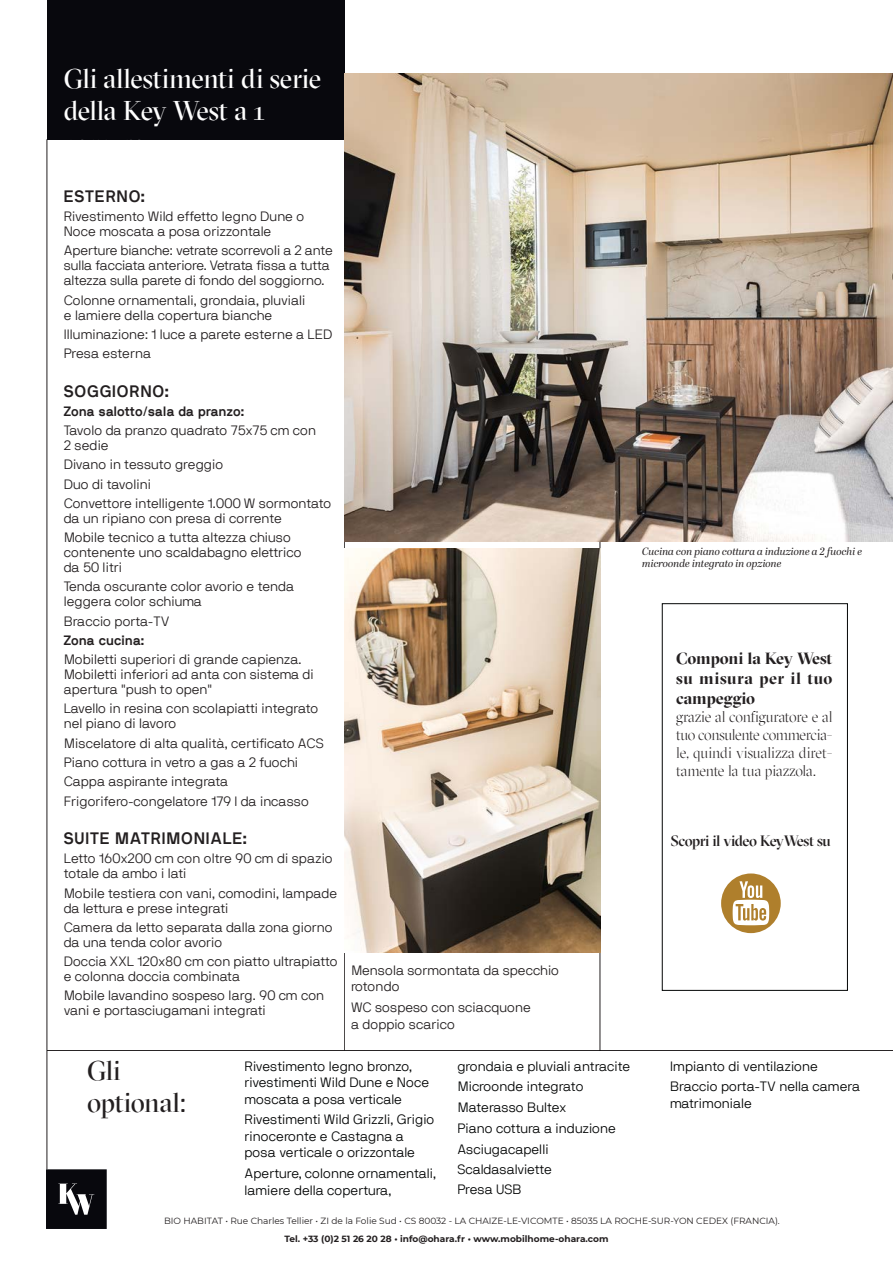
<style>
.page{position:relative;width:893px;height:1263px;background:#fff}
.page>*{position:absolute;margin:0;border:0;box-sizing:border-box;transform-origin:0 0}
.t1{font:27px/32.4px "GT Sectra Display";letter-spacing:-.01em;color:#fff}
.t2{font:27px/32.4px "GT Sectra Display";letter-spacing:-.015em;color:#231f20}
.Texte_courant{font:700 16.5px/19.8px "GT Sectra Display";color:#231f20;text-align:justify}
.t3{font:700 16.5px "NB International Pro";letter-spacing:.02em;color:#231f20}
.Texte_courant-2{font:300 15px/18px "GT Sectra Display";color:#231f20;text-align:justify}
.Texte_courant-3{font:500 15px "GT Sectra Display";letter-spacing:-.03em;color:#231f20}
.t4{font:300 13.5px/15px "NB International Pro";color:#231f20}
.t5{font:300 13.5px/16.5px "NB International Pro";color:#030505}
.t6{font:700 13.5px "NB International Pro";letter-spacing:-.005em;color:#231f20}
.t7{font:italic 10.5px/12.6px "Abril Display";color:#231f20}
.t8{font:9px "Montserrat";color:#231f20}
.t9{font:700 9px "Montserrat";color:#231f20}
</style>
<div class="page">
<div style="left:47px;top:0;width:297px;height:139px;background:#08080d"></div>
<hr style="left:47px;top:139px;width:1px;height:1030px;background:#231f20">
<hr style="left:47px;top:1050px;width:846px;height:1px;background:#231f20">
<svg style="left:721px;top:873px;width:60px;height:60px"></svg>
<svg style="left:46px;top:1169px;width:61px;height:60px;background:#27272c"></svg>
<div style="left:662px;top:603px;width:186px;height:387px;border:1px solid #030505"></div>
<hr style="left:344px;top:542px;width:1px;height:508px;background:#231f20">
<hr style="left:600px;top:540px;width:1px;height:510px;background:#231f20">
<img style="left:344px;top:74px;width:549px;height:468px">
<img style="left:345px;top:548px;width:255px;height:404px">
<p class="t1" style="left:64px;top:62px;width:259px">Gli allestimenti di serie della Key West a 1</p>
<p class="t3" style="left:64px;top:187px;width:83px">ESTERNO:</p>
<p class="t4" style="left:64px;top:209px;width:242px">Rivestimento Wild effetto legno Dune o<br>Noce moscata a posa orizzontale</p>
<p class="t4" style="left:64px;top:243px;width:271px">Aperture bianche: vetrate scorrevoli a 2 ante sulla facciata anteriore. Vetrata fissa a tutta altezza sulla parete di fondo del soggiorno.</p>
<p class="t4" style="left:64px;top:292px;width:243px">Colonne ornamentali, grondaia, pluviali e lamiere della copertura bianche</p>
<p class="t4" style="left:64px;top:327px;width:270px">Illuminazione: 1 luce a parete esterne a LED</p>
<p class="t4" style="left:64px;top:346px;width:89px">Presa esterna</p>
<p class="t3" style="left:64px;top:381px;width:107px">SOGGIORNO:</p>
<p class="t6" style="left:64px;top:403px;width:182px">Zona salotto/sala da pranzo:</p>
<p class="t4" style="left:64px;top:423px;width:254px">Tavolo da pranzo quadrato 75x75 cm con<br>2 sedie</p>
<p class="t4" style="left:64px;top:457px;width:161px">Divano in tessuto greggio</p>
<p class="t4" style="left:64px;top:476px;width:89px">Duo di tavolini</p>
<p class="t4" style="left:64px;top:496px;width:269px">Convettore intelligente 1.000 W sormontato da un ripiano con presa di corrente</p>
<p class="t4" style="left:64px;top:530px;width:239px">Mobile tecnico a tutta altezza chiuso contenente uno scaldabagno elettrico da 50 litri</p>
<p class="t4" style="left:64px;top:579px;width:232px">Tenda oscurante color avorio e tenda leggera color schiuma</p>
<p class="t4" style="left:64px;top:613px;width:107px">Braccio porta-TV</p>
<p class="t6" style="left:64px;top:632px;width:82px">Zona cucina:</p>
<p class="t4" style="left:64px;top:652px;width:252px">Mobiletti superiori di grande capienza.<br>Mobiletti inferiori ad anta con sistema di apertura "push to open"</p>
<p class="t4" style="left:64px;top:701px;width:256px">Lavello in resina con scolapiatti integrato nel piano di lavoro</p>
<p class="t4" style="left:64px;top:735px;width:261px">Miscelatore di alta qualità, certificato ACS</p>
<p class="t4" style="left:64px;top:755px;width:236px">Piano cottura in vetro a gas a 2 fuochi</p>
<p class="t4" style="left:64px;top:774px;width:166px">Cappa aspirante integrata</p>
<p class="t4" style="left:64px;top:793px;width:247px">Frigorifero-congelatore 179 l da incasso</p>
<p class="t3" style="left:64px;top:829px;width:185px">SUITE MATRIMONIALE:</p>
<p class="t4" style="left:64px;top:851px;width:271px">Letto 160x200 cm con oltre 90 cm di spazio totale da ambo i lati</p>
<p class="t4" style="left:64px;top:885px;width:275px">Mobile testiera con vani, comodini, lampade da lettura e prese integrati</p>
<p class="t4" style="left:64px;top:919px;width:271px">Camera da letto separata dalla zona giorno da una tenda color avorio</p>
<p class="t4" style="left:64px;top:954px;width:276px">Doccia XXL 120x80 cm con piatto ultrapiatto e colonna doccia combinata</p>
<p class="t4" style="left:64px;top:988px;width:262px">Mobile lavandino sospeso larg. 90 cm con vani e portasciugamani integrati</p>
<p class="t4" style="left:351px;top:962px;width:210px;line-height:16.5px">Mensola sormontata da specchio rotondo</p>
<p class="t4" style="left:351px;top:999px;width:181px;line-height:16.5px">WC sospeso con sciacquone a doppio scarico</p>
<p class="t2" style="left:87px;top:1054px;width:100px">Gli optional:</p>
<p class="t5" style="left:244px;top:1057px;width:186px">Rivestimento legno bronzo, rivestimenti Wild Dune e Noce moscata a posa verticale</p>
<p class="t5" style="left:244px;top:1111px;width:192px">Rivestimenti Wild Grizzli, Grigio rinoceronte e Castagna a posa verticale o orizzontale</p>
<p class="t5" style="left:244px;top:1165px;width:193px">Aperture, colonne ornamentali, lamiere della copertura,</p>
<p class="t5" style="left:457px;top:1057px;width:175px">grondaia e pluviali antracite</p>
<p class="t5" style="left:457px;top:1078px;width:128px">Microonde integrato</p>
<p class="t5" style="left:457px;top:1099px;width:110px">Materasso Bultex</p>
<p class="t5" style="left:457px;top:1120px;width:160px">Piano cottura a induzione</p>
<p class="t5" style="left:457px;top:1140px;width:93px">Asciugacapelli</p>
<p class="t5" style="left:457px;top:1161px;width:96px">Scaldasalviette</p>
<p class="t5" style="left:457px;top:1181px;width:66px">Presa USB</p>
<p class="t7" style="left:642px;top:545px;width:221px">Cucina con piano cottura a induzione a 2 fuochi e microonde integrato in opzione</p>
<p class="Texte_courant" style="left:676px;top:648px;width:158px">Componi la Key West su misura per il tuo campeggio</p>
<p class="Texte_courant-2" style="left:676px;top:708px;width:158px">grazie al configuratore e al tuo consulente commercia&shy;le, quindi visualizza diret&shy;tamente la tua piazzola.</p>
<p class="Texte_courant-3" style="left:671px;top:831px;width:162px">Scopri il video KeyWest su</p>
<p class="t5" style="left:670px;top:1057px;width:149px">Impianto di ventilazione</p>
<p class="t5" style="left:670px;top:1078px;width:191px">Braccio porta-TV nella camera matrimoniale</p>
<p class="t8" style="left:164px;top:1214px;width:617px">BIO HABITAT • Rue Charles Tellier • ZI de la Folie Sud • CS 80032 - LA CHAIZE-LE-VICOMTE • 85035 LA ROCHE-SUR-YON CEDEX (FRANCIA).</p>
<p class="t9" style="left:284px;top:1232px;width:326px">Tel. +33 (0)2 51 26 20 28 • info@ohara.fr • www.mobilhome-ohara.com</p>
</div>
